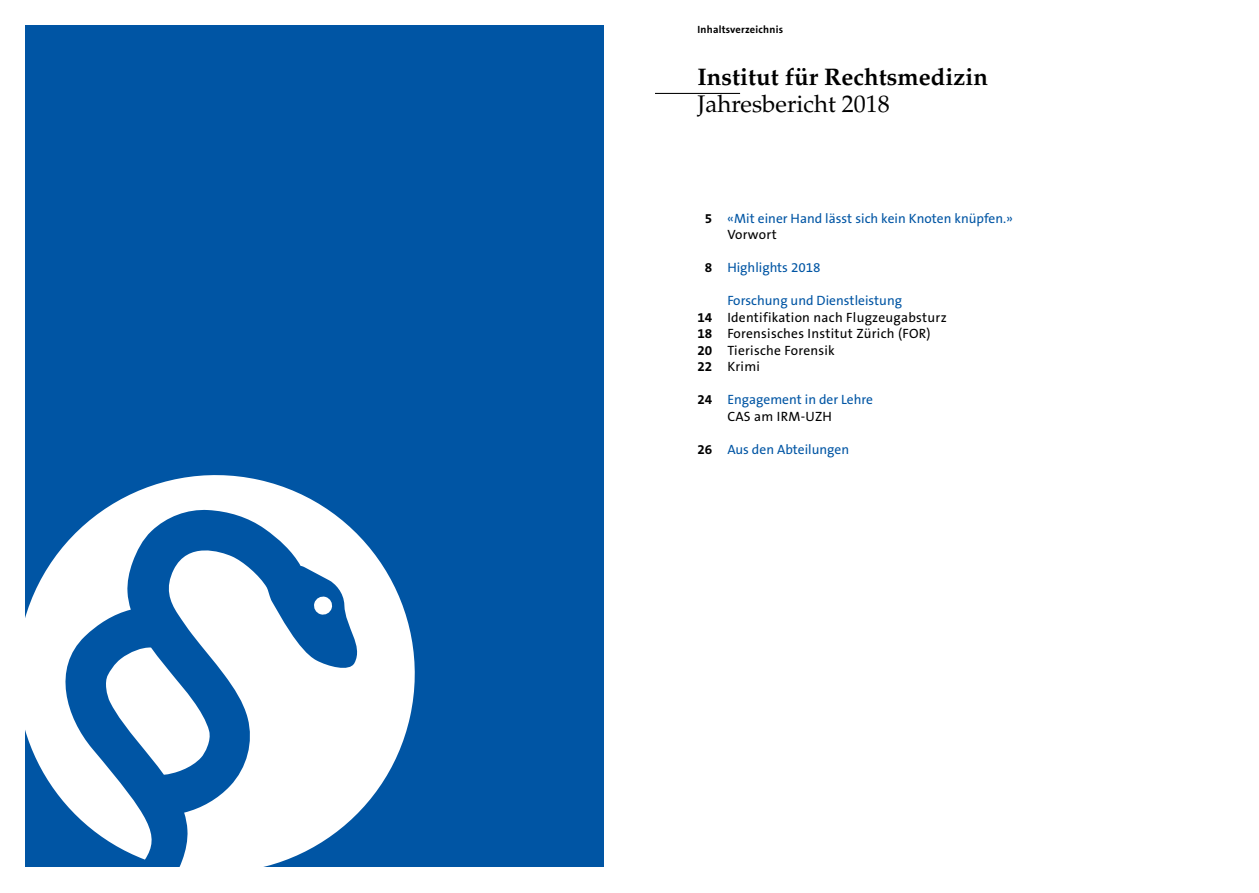
<style>
.page{position:relative;width:1259px;height:893px;background:#fff}
.page>*{position:absolute;margin:0;border:0;box-sizing:border-box;transform-origin:0 0}
.t1{font:700 24px "Palatino LT Std";color:#000}
.t2{font:24px "Palatino LT Std";color:#000}
.t3{font:13.5px/16.5px "The Sans B5 Plain";letter-spacing:.02em;color:#000}
.t4{font:13.5px/16.5px "The Sans B5 Plain";color:#0055a4}
.t5{font:700 10.5px "The Sans B7";letter-spacing:.02em;color:#000}
.s1{font-family:"The Sans B7";font-weight:700;color:#000}
.s2{color:#000}
.s3{color:#0055a4}
.s4{font-family:"The Sans B7";font-weight:700}
</style>
<div class="page">
<hr style="left:655px;top:93px;width:85px;height:1px;background:#000">
<div style="left:26px;top:26px;width:578px;height:841px;background:#0055a4"></div>
<svg style="left:25px;top:475px;width:390px;height:392px;fill:#fff"></svg>
<svg style="left:104px;top:647px;width:108px;height:128px"></svg>
<svg style="left:313px;top:596px;width:20px;height:20px"></svg>
<p class="t5" style="left:697px;top:24px;width:87px">Inhaltsverzeichnis</p>
<h1 class="t1" style="left:697px;top:63px;width:292px">Institut für Rechtsmedizin</h1>
<h1 class="t2" style="left:697px;top:90px;width:194px">Jahresbericht 2018</h1>
<p class="t4" style="left:727px;top:210px;width:287px;text-indent:-22px"><span class="s1">5</span> «Mit einer Hand lässt sich kein Knoten knüpfen.»<br><span class="s2">Vorwort</span></p>
<p class="t4" style="left:705px;top:260px;width:117px"><span class="s1">8</span> Highlights 2018</p>
<p class="t3" style="left:697px;top:293px;width:251px;text-indent:30px"><span class="s3">Forschung und Dienstleistung<br></span><span class="s4">14</span> Identifikation nach Flugzeugabsturz<br><span class="s4">18</span> Forensisches Institut Zürich (FOR)<br><span class="s4">20</span> Tierische Forensik<br><span class="s4">22</span> Krimi</p>
<p class="t4" style="left:727px;top:392px;width:147px;text-indent:-30px"><span class="s1">24</span> Engagement in der Lehre<br><span class="s2">CAS am IRM-UZH</span></p>
<p class="t4" style="left:697px;top:441px;width:153px"><span class="s1">26</span> Aus den Abteilungen</p>
</div>
